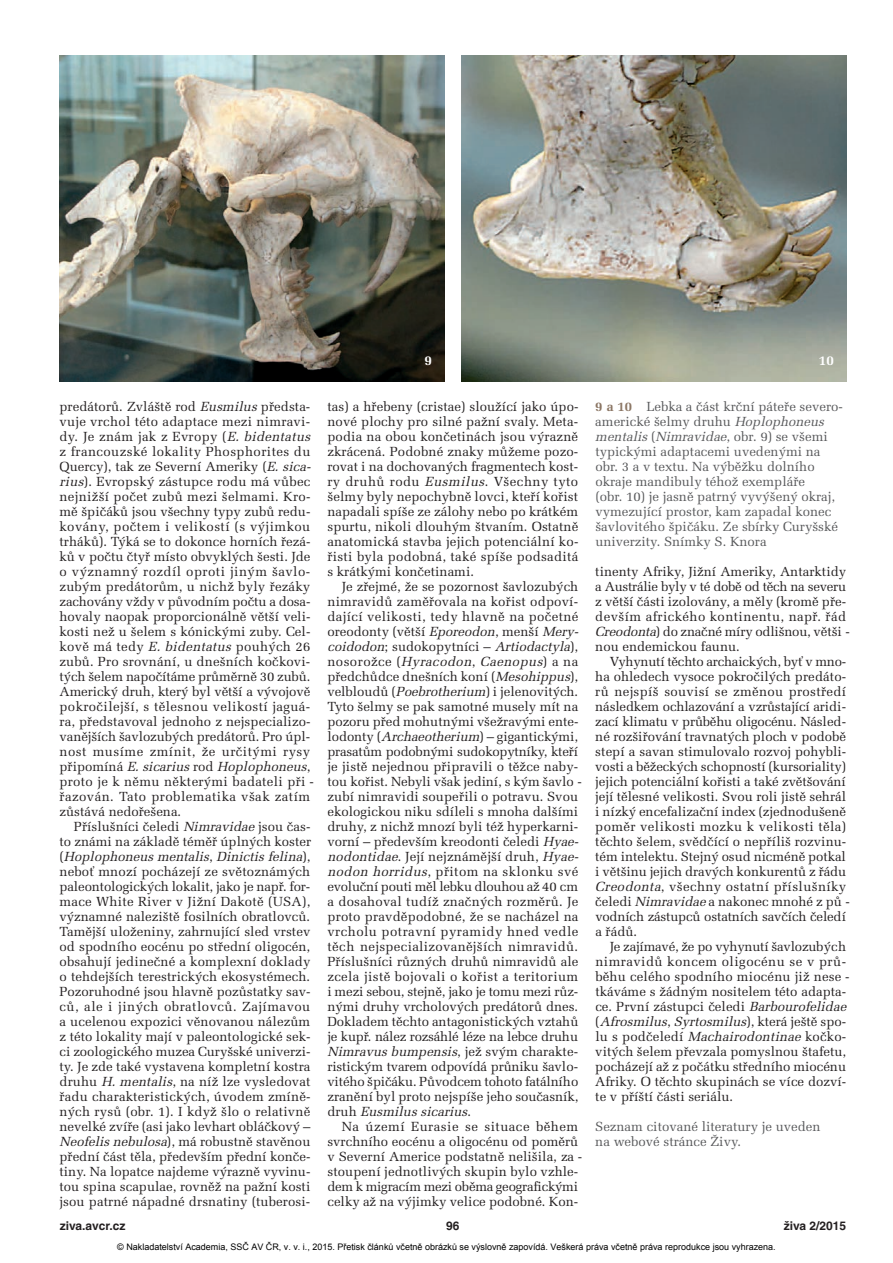
<style>
.page{position:relative;width:893px;height:1263px;background:#fff}
.page>*{position:absolute;margin:0;border:0;box-sizing:border-box;transform-origin:0 0}
.t1{font:700 13.5px "Melior CE";color:#fff}
.t2{font:13.2px/15px "Melior CE";color:#231f20}
.t3{font:13.2px/15px "Melior CE";color:#57585a}
.t4{font:700 12px "Helvetica CE";color:#231f20}
.t5{font:9px "Arial";color:#000}
.s1{font-style:italic}
.s2{font-weight:700;color:#8b7664}
</style>
<div class="page">
<img style="left:461px;top:55px;width:385px;height:326px">
<img style="left:60px;top:55px;width:384px;height:326px">
<p class="t1" style="left:425px;top:356px;width:9px">9</p>
<p class="t1" style="left:819px;top:356px;width:17px">10</p>
<p class="t2" style="left:60px;top:401px;width:256px">predátorů. Zvláště rod <span class="s1">Eusmilus</span>předsta&shy;vuje vrchol této adaptace mezi nimravi&shy;dy. Je znám jak z Evropy (<span class="s1">E. bidentatus </span>z francouzské lokality Phosphorites du Quercy), tak ze Severní Ameriky (<span class="s1">E. sica&shy;rius</span>). Evropský zástupce rodu má vůbec nejnižší počet zubů mezi šelmami. Kro&shy;mě špičáků jsou všechny typy zubů redu&shy;kovány, počtem i velikostí (s výjimkou trháků). Týká se to dokonce horních řezá&shy;ků v počtu čtyř místo obvyklých šesti. Jde o významný rozdíl oproti jiným šavlo - zubým predátorům, u nichž byly řezáky zachovány vždy v původním počtu a dosa&shy;hovaly naopak proporcionálně větší veli&shy;kosti než u šelem s kónickými zuby. Cel&shy;kově má tedy <span class="s1">E. bidentatus</span> pouhých 26 zubů. Pro srovnání, u dnešních kočkovi&shy;tých šelem napočítáme průměrně 30 zubů.<br>Americký druh, který byl větší a vývojově pokročilejší, s tělesnou velikostí jaguá&shy;ra, představoval jednoho z nejspecializo&shy;vanějších šavlozubých predátorů. Pro úpl&shy;nost musíme zmínit, že určitými rysy p ř i p o m í n á <span class="s1">E. sicarius</span> r o d <span class="s1">Hoplophoneus</span>, proto je k němu některými badateli při - řazován. Tato problematika však zatím zůstává nedořešena.</p>
<p class="t2" style="left:60px;top:821px;width:253px;text-align:justify;text-indent:14px">Příslušníci čeledi <span class="s1">Nimravidae</span>jsou čas&shy;to známi na základě téměř úplných koste r ( <span class="s1">Hoplophoneus mentalis</span>, <span class="s1">Dinictis felina</span>) , neboť mnozí pocházejí ze světoznámých paleontologických lokalit, jako je např. for&shy;mace White River v Jižní Dakotě (USA), významné naleziště fosilních obratlovců.<br>Tamější uloženiny, zahrnující sled vrstev od spodního eocénu po střední oligocén, obsahují jedinečné a komplexní doklady o tehdejších terestrických ekosystémech.<br>Pozoruhodné jsou hlavně pozůstatky sav&shy;ců, ale i jiných obratlovců. Zajímavou a ucelenou expozici věnovanou nálezům z této lokality mají v paleontologické sek&shy;ci zoologického muzea Curyšské univerzi&shy;ty. Je zde také vystavena kompletní kostra druhu <span class="s1">H. mentalis</span>, na níž lze vysledovat řadu charakteristických, úvodem zmíně&shy;ných rysů (obr. 1). I když šlo o relativně nevelké zvíře (asi jako levhart obláčkový – <span class="s1">Neofelis nebulosa</span>), má robustně stavěnou přední část těla, především přední konče&shy;tiny. Na lopatce najdeme výrazně vyvinu&shy;tou spina scapulae, rovněž na pažní kosti jsou patrné nápadné drsnatiny (tuberosi-</p>
<p class="t2" style="left:327px;top:401px;width:253px;text-align:justify">tas) a hřebeny (cristae) sloužící jako úpo&shy;nové plochy pro silné pažní svaly. Meta&shy;podia na obou končetinách jsou výrazně zkrácená. Podobné znaky můžeme pozo&shy;rovat i na dochovaných fragmentech kost&shy;ry druhů rodu <span class="s1">Eusmilus</span>. Všechny tyto šelmy byly nepochybně lovci, kteří kořist napadali spíše ze zálohy nebo po krátkém spurtu, nikoli dlouhým štvaním. Ostatně anatomická stavba jejich potenciální ko - řisti byla podobná, také spíše podsaditá s krátkými končetinami.</p>
<p class="t2" style="left:327px;top:581px;width:256px;text-indent:14px">Je zřejmé, že se pozornost šavlozubých nimravidů zaměřovala na kořist odpoví&shy;dající velikosti, tedy hlavně na početné oreodonty (větší <span class="s1">Eporeodon</span>, menší <span class="s1">Mery&shy;coidodon</span>; s u d o k o p y t n í c i – <span class="s1">Artiodactyla</span>) , n o s o r o ž c e ( <span class="s1">Hyracodon</span>, <span class="s1">Caenopus</span>) a n a předchůdce dnešních koní (<span class="s1">Mesohippus</span>), velbloudů (<span class="s1">Poebrotherium</span>) i jelenovitých.<br>Tyto šelmy se pak samotné musely mít na pozoru před mohutnými všežravými ente&shy;lodonty (<span class="s1">Archaeotherium</span>) – gigantickými, prasatům podobnými sudokopytníky, kteří je jistě nejednou připravili o těžce naby&shy;tou kořist. Nebyli však jediní, s kým šavlo - zubí nimravidi soupeřili o potravu. Svou ekologickou niku sdíleli s mnoha dalšími druhy, z nichž mnozí byli též hyperkarni&shy;vorní – především kreodonti čeledi <span class="s1">Hyae&shy;nodontidae</span>. Její nejznámější druh, <span class="s1">Hyae&shy;nodon horridus</span>, přitom na sklonku své evoluční pouti měl lebku dlouhou až 40 cm a dosahoval tudíž značných rozměrů. Je proto pravděpodobné, že se nacházel na vrcholu potravní pyramidy hned vedle těch nejspecializovanějších nimravidů.<br>Příslušníci různých druhů nimravidů ale zcela jistě bojovali o kořist a teritorium i mezi sebou, stejně, jako je tomu mezi růz&shy;nými druhy vrcholových predátorů dnes.<br>Dokladem těchto antagonistických vztahů je kupř. nález rozsáhlé léze na lebce druhu <span class="s1">Nimravus bumpensis</span>, j e ž s vý m c h ar a kt e - ristickým tvarem odpovídá průniku šavlo&shy;vitého špičáku. Původcem tohoto fatálního zranění byl proto nejspíše jeho současník, d r u h <span class="s1">Eusmilus sicarius</span>.</p>
<p class="t2" style="left:327px;top:1121px;width:256px;text-indent:14px">Na území Eurasie se situace během svrchního eocénu a oligocénu od poměrů v Severní Americe podstatně nelišila, za - stoupení jednotlivých skupin bylo vzhle&shy;dem k migracím mezi oběma geografickými celky až na výjimky velice podobné. Kon-</p>
<p class="t3" style="left:595px;top:401px;width:249px"><span class="s2">9 a 10</span> Lebka a část krční páteře severo&shy;americké šelmy druhu <span class="s1">Hoplophoneus mentalis</span> ( <span class="s1">Nimravidae</span>, o b r. 9 ) s e v š e m i typickými adaptacemi uvedenými na obr. 3 a v textu. Na výběžku dolního okraje mandibuly téhož exempláře<br>(obr. 10) je jasně patrný vyvýšený okraj, vymezující prostor, kam zapadal konec šavlovitého špičáku. Ze sbírky Curyšské univerzity. Snímky S. Knora</p>
<p class="t2" style="left:595px;top:566px;width:256px">tinenty Afriky, Jižní Ameriky, Antarktidy a Austrálie byly v té době od těch na severu z větší části izolovány, a měly (kromě pře&shy;devším afrického kontinentu, např. řád <span class="s1">Creodonta</span>) do značné míry odlišnou, větši - nou endemickou faunu.</p>
<p class="t2" style="left:595px;top:656px;width:256px;text-indent:14px">Vyhynutí těchto archaických, byť v mno&shy;ha ohledech vysoce pokročilých predáto&shy;rů nejspíš souvisí se změnou prostředí následkem ochlazování a vzrůstající aridi&shy;zací klimatu v průběhu oligocénu. Násled&shy;né rozšiřování travnatých ploch v podobě stepí a savan stimulovalo rozvoj pohybli&shy;vosti a běžeckých schopností (kursoriality) jejich potenciální kořisti a také zvětšování její tělesné velikosti. Svou roli jistě sehrál i nízký encefalizační index (zjednodušeně poměr velikosti mozku k velikosti těla) těchto šelem, svědčící o nepříliš rozvinu&shy;tém intelektu. Stejný osud nicméně potkal i většinu jejich dravých konkurentů z řádu <span class="s1">Creodonta</span>, všechny ostatní příslušníky čeledi <span class="s1">Nimravidae</span>a nakonec mnohé z pů - vodních zástupců ostatních savčích čeledí a řádů.</p>
<p class="t2" style="left:595px;top:941px;width:256px;text-indent:14px">Je zajímavé, že po vyhynutí šavlozubých nimravidů koncem oligocénu se v prů - běhu celého spodního miocénu již nese - tkáváme s žádným nositelem této adapta&shy;ce. První zástupci čeledi <span class="s1">Barbourofelidae </span>( <span class="s1">Afrosmilus</span>, <span class="s1">Syrtosmilus</span>) , k t e r á j e š t ě s p o - lu s podčeledí <span class="s1">Machairodontinae</span>kočko&shy;vitých šelem převzala pomyslnou štafetu, pocházejí až z počátku středního miocénu Afriky. O těchto skupinách se více dozví&shy;te v příští části seriálu.</p>
<p class="t3" style="left:595px;top:1121px;width:227px">Seznam citované literatury je uveden na webové stránce Živy.</p>
<p class="t4" style="left:60px;top:1221px;width:67px">ziva.avcr.cz</p>
<p class="t4" style="left:446px;top:1221px;width:15px">96</p>
<p class="t4" style="left:784px;top:1221px;width:64px">živa 2/2015</p>
<p class="t5" style="left:117px;top:1241px;width:660px">© Nakladatelství Academia, SSČ AV ČR, v. v. i., 2015. Přetisk článků včetně obrázků se výslovně zapovídá. Veškerá práva včetně práva reprodukce jsou vyhrazena.</p>
</div>
